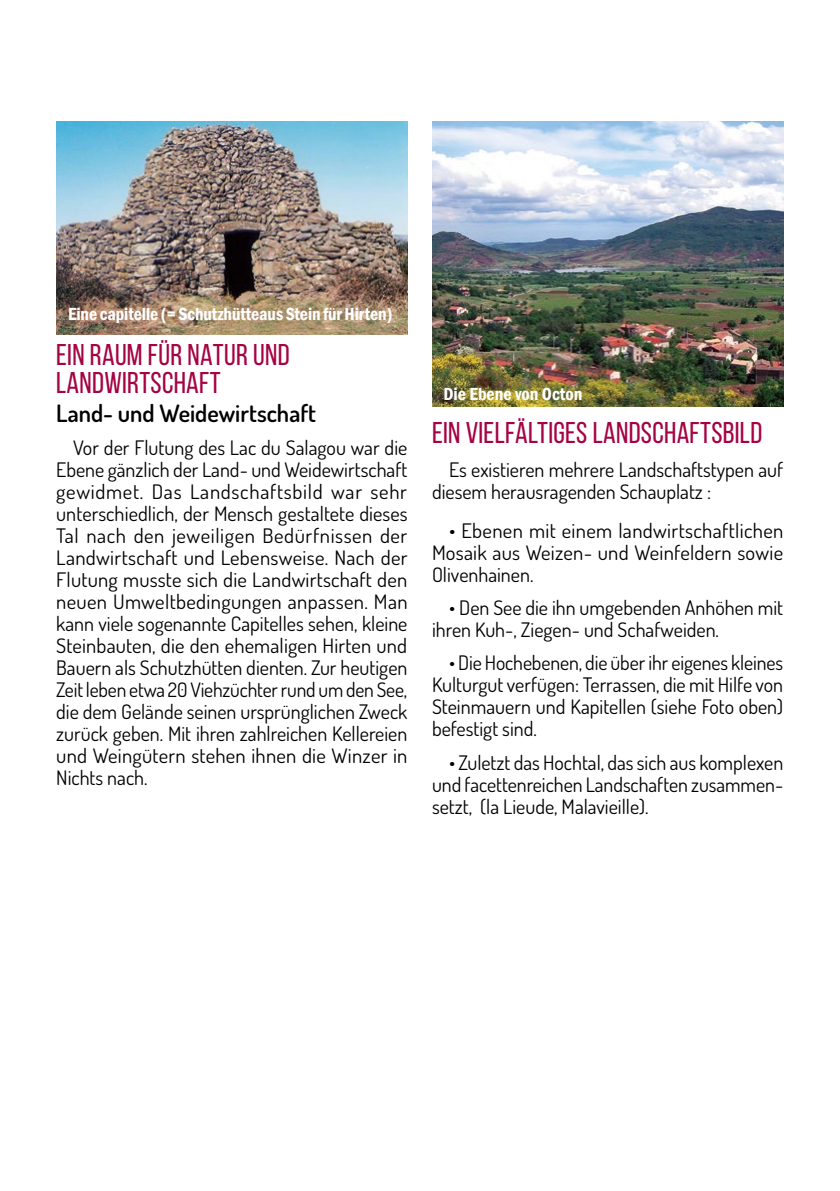
<style>
.page{position:relative;width:840px;height:1191px;background:#fff}
.page>*{position:absolute;margin:0;border:0;box-sizing:border-box;transform-origin:0 0}
.titre{font:30px/28px "Bebas Neue";letter-spacing:.01em;color:#a40344}
.sous_titre{font:600 24px "Dosis";color:#000}
.texte_courant_retrai{font:20px/22px "Dosis";color:#000;text-align:justify}
.légende_photo{font:600 condensed 18px "Franklin Gothic";letter-spacing:-.005em;color:#fff}
</style>
<div class="page">
<img style="left:432px;top:121px;width:350px;height:285px">
<img style="left:57px;top:121px;width:351px;height:213px">
<p class="légende_photo" style="left:68px;top:302px;width:326px">Eine capitelle (= Schutzhütteaus Stein für Hirten)</p>
<p class="titre" style="left:56px;top:340px;width:235px">EIN RAUM FÜR NATUR UND<br>LANDWIRTSCHAFT</p>
<p class="sous_titre" style="left:56px;top:397px;width:261px">Land- und Weidewirtschaft</p>
<p class="texte_courant_retrai" style="left:56px;top:436px;width:353px;text-indent:17px">Vor der Flutung des Lac du Salagou war die Ebene gänzlich der Land- und Weidewirtschaft gewidmet. Das Landschaftsbild war sehr unterschiedlich, der Mensch gestaltete dieses Tal nach den jeweiligen Bedürfnissen der Landwirtschaft und Lebensweise. Nach der Flutung musste sich die Landwirtschaft den neuen Umweltbedingungen anpassen. Man kann viele sogenannte Capitelles sehen, kleine Steinbauten, die den ehemaligen Hirten und Bauern als Schutzhütten dienten. Zur heutigen Zeit leben etwa 20 Viehzüchter rund um den See, die dem Gelände seinen ursprünglichen Zweck zurück geben. Mit ihren zahlreichen Kellereien und Weingütern stehen ihnen die Winzer in Nichts nach.</p>
<p class="légende_photo" style="left:443px;top:381px;width:140px">Die Ebene von Octon</p>
<p class="titre" style="left:432px;top:419px;width:331px">EIN VIELFÄLTIGES LANDSCHAFTSBILD</p>
<p class="texte_courant_retrai" style="left:432px;top:458px;width:352px;text-indent:17px">Es existieren mehrere Landschaftstypen auf diesem herausragenden Schauplatz :</p>
<p class="texte_courant_retrai" style="left:432px;top:519px;width:353px;text-indent:17px">• Ebenen mit einem landwirtschaftlichen Mosaik aus Weizen- und Weinfeldern sowie Olivenhainen.</p>
<p class="texte_courant_retrai" style="left:432px;top:596px;width:352px;text-indent:17px">• Den See die ihn umgebenden Anhöhen mit ihren Kuh-, Ziegen- und Schafweiden.</p>
<p class="texte_courant_retrai" style="left:432px;top:651px;width:352px;text-indent:17px">• Die Hochebenen, die über ihr eigenes kleines Kulturgut verfügen: Terrassen, die mit Hilfe von Steinmauern und Kapitellen (siehe Foto oben) befestigt sind.</p>
<p class="texte_courant_retrai" style="left:432px;top:751px;width:352px;text-indent:17px">• Zuletzt das Hochtal, das sich aus komplexen und facettenreichen Landschaften zusammen&shy;setzt, (la Lieude, Malavieille).</p>
</div>
